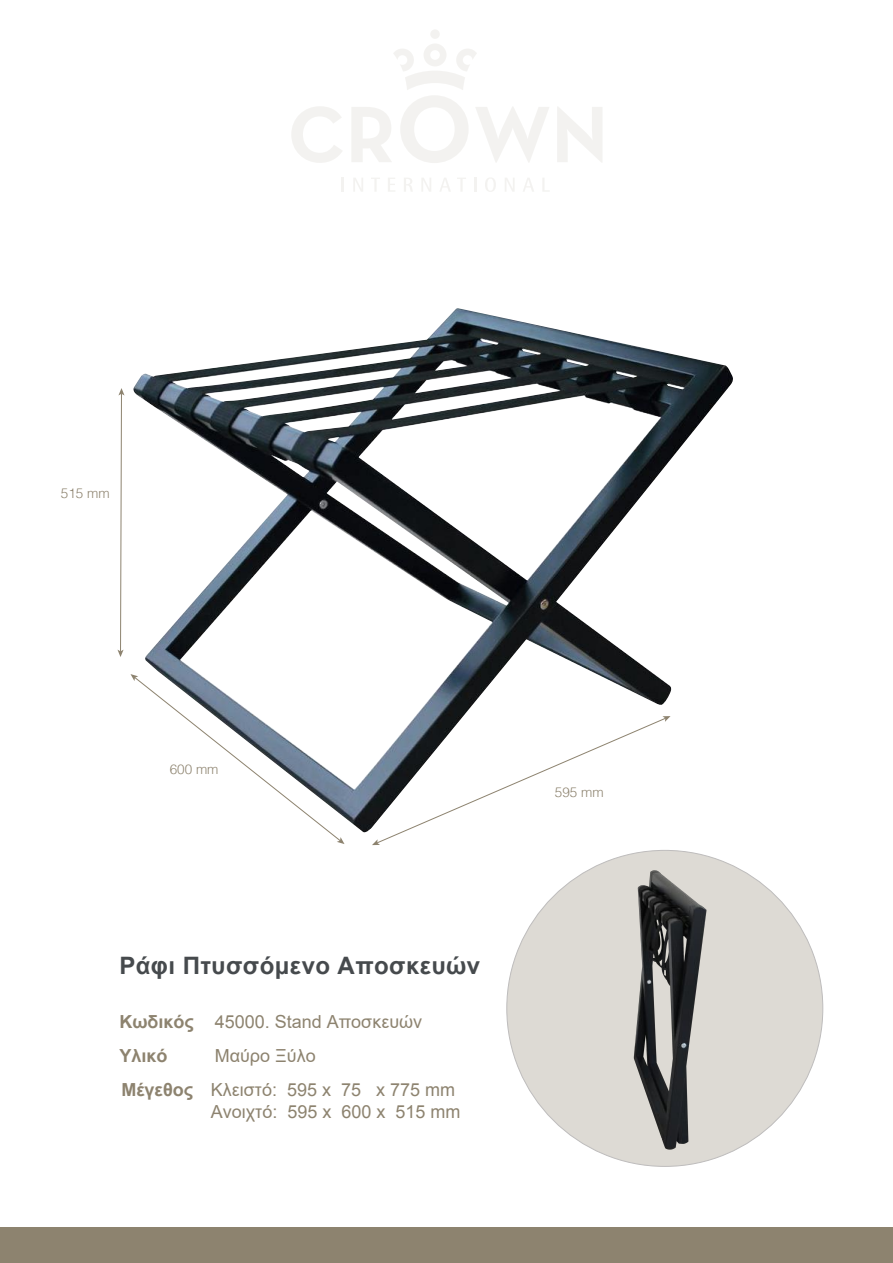
<style>
.page{position:relative;width:893px;height:1263px;background:#fff}
.page>*{position:absolute;margin:0;border:0;box-sizing:border-box;transform-origin:0 0}
.t1{font:700 24px "Arial";letter-spacing:.015em;color:#464a4d}
.t2{font:18px/21.6px "Arial";color:#8d836f;text-align:right}
.t3{font:700 18px "Arial";color:#8d836f}
.t4{font:300 13.5px "Helvetica";color:#8d836f}
.s1{font-weight:700}
</style>
<div class="page">
<div style="left:430px;top:29px;width:10px;height:10px;background:#f3f2f0;border-radius:50%"></div>
<svg style="left:291px;top:106px;width:51px;height:57px"></svg>
<svg style="left:352px;top:44px;width:197px;height:119px"></svg>
<svg style="left:557px;top:107px;width:45px;height:55px"></svg>
<hr style="left:341px;top:178px;width:3px;height:14px;background:#8d836f">
<svg style="left:353px;top:178px;width:10px;height:14px"></svg>
<svg style="left:371px;top:178px;width:9px;height:14px"></svg>
<svg style="left:388px;top:178px;width:7px;height:14px"></svg>
<svg style="left:404px;top:178px;width:8px;height:14px"></svg>
<svg style="left:422px;top:178px;width:9px;height:14px"></svg>
<svg style="left:440px;top:178px;width:10px;height:14px"></svg>
<svg style="left:457px;top:178px;width:9px;height:14px"></svg>
<svg style="left:474px;top:178px;width:2px;height:14px"></svg>
<svg style="left:485px;top:178px;width:11px;height:14px"></svg>
<svg style="left:505px;top:178px;width:9px;height:14px"></svg>
<svg style="left:523px;top:178px;width:11px;height:14px"></svg>
<svg style="left:543px;top:178px;width:6px;height:14px"></svg>
<div style="left:0;top:1227px;width:893px;height:36px;background:#8d836f"></div>
<div style="left:507px;top:850px;width:316px;height:316px;background:#dddad4;border-radius:50%"></div>
<svg style="left:117px;top:388px;width:8px;height:269px"></svg>
<img style="left:133px;top:308px;width:600px;height:526px">
<img style="left:544px;top:850px;width:244px;height:317px">
<p class="t4" style="left:61px;top:482px;width:50px">515 mm</p>
<p class="t4" style="left:170px;top:757px;width:50px">600 mm</p>
<h1 class="t1" style="left:119px;top:948px;width:362px">Ράφι Πτυσσόμενο Αποσκευών</h1>
<p class="t3" style="left:119px;top:1009px;width:76px">Κωδικός</p>
<p class="t2" style="left:215px;top:1005px;width:209px;line-height:33.6px;text-align:left">45000. Stand Αποσκευών<br>Μαύρο Ξύλο</p>
<p class="t3" style="left:119px;top:1043px;width:50px">Υλικό</p>
<p class="t2" style="left:121px;top:1079px;width:341px"><span class="s1">Μέγεθος</span> Κλειστό: 595 x 75 x 775 mm<br>Ανοιχτό: 595 x 600 x 515 mm</p>
<p class="t4" style="left:555px;top:780px;width:50px">595 mm</p>
</div>
